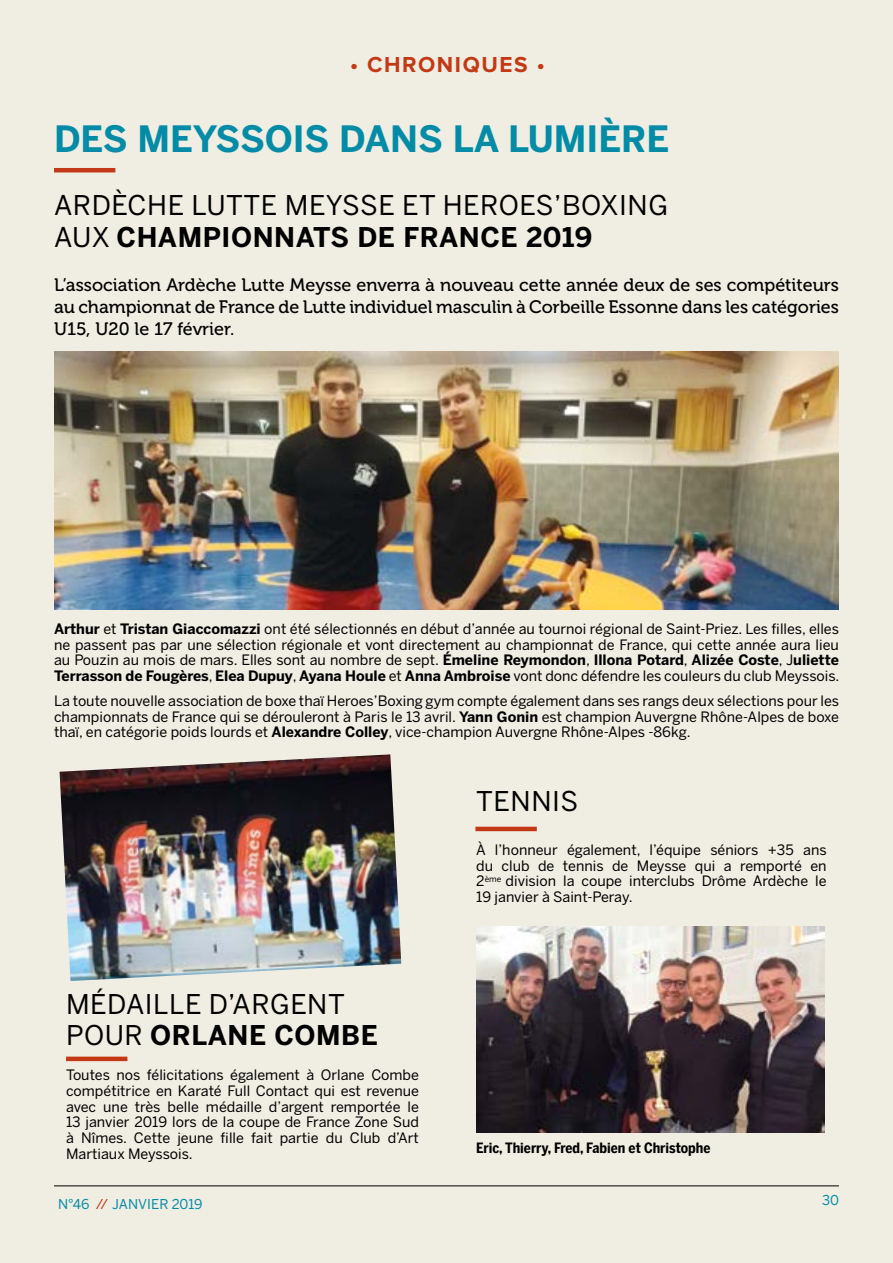
<style>
.page{position:relative;width:893px;height:1263px;background:#f0ede2}
.page>*{position:absolute;margin:0;border:0;box-sizing:border-box;transform-origin:0 0}
.t1{font:700 36px "Benton Sans";color:#008ba7}
.t2{font:27px/31.5px "Benton Sans";letter-spacing:.02em;color:#000}
.t3{font:700 22.5px "Proxima Nova A";letter-spacing:.07em;color:#c43915}
.t4{font:18px/21.6px "Museo 500";color:#000;text-align:justify}
.t5{font:14.25px/15.8px "Benton Sans";color:#000;text-align:justify}
.t6{font:700 14.25px "Benton Sans Condensed";color:#000}
.t7{font:13.5px "Benton Sans";color:#008ba7}
.s1{font-weight:700}
.s2{color:#c43915}
</style>
<div class="page">
<hr style="left:54px;top:1185px;width:785px;height:1px;background:#000">
<img style="left:60px;top:754px;width:341px;height:227px">
<img style="left:54px;top:351px;width:785px;height:258px">
<hr style="left:54px;top:168px;width:61px;height:4px;background:#c43915">
<div style="left:66px;top:1056px;width:61px;height:5px;background:#c43915"></div>
<hr style="left:475px;top:827px;width:62px;height:4px;background:#c43915">
<img style="left:476px;top:927px;width:348px;height:205px">
<h3 class="t3" style="left:350px;top:51px;width:196px">• CHRONIQUES •</h3>
<h1 class="t1" style="left:54px;top:116px;width:617px">DES MEYSSOIS DANS LA LUMIÈRE</h1>
<h2 class="t2" style="left:54px;top:190px;width:616px">ARDÈCHE LUTTE MEYSSE ET HEROES’BOXING<br>AUX <span class="s1">CHAMPIONNATS DE FRANCE 2019</span></h2>
<p class="t4" style="left:54px;top:275px;width:786px">L’association Ardèche Lutte Meysse enverra à nouveau cette année deux de ses compétiteurs au championnat de France de Lutte individuel masculin à Corbeille Essonne dans les catégories U15, U20 le 17 février.</p>
<p class="t5" style="left:54px;top:621px;width:787px"><span class="s1">Arthur</span> et <span class="s1">Tristan Giaccomazzi</span> ont été sélectionnés en début d’année au tournoi régional de Saint-Priez. Les filles, elles ne passent pas par une sélection régionale et vont directement au championnat de France, qui cette année aura lieu au Pouzin au mois de mars. Elles sont au nombre de sept. <span class="s1">Émeline Reymondon</span>, <span class="s1">Illona Potard</span>, <span class="s1">Alizée Coste</span>, J<span class="s1">uliette Terrasson de Fougères</span>, <span class="s1">Elea Dupuy</span>, <span class="s1">Ayana Houle</span> et <span class="s1">Anna Ambroise</span> vont donc défendre les couleurs du club Meyssois.</p>
<p class="t5" style="left:54px;top:693px;width:786px">La toute nouvelle association de boxe thaï Heroes’Boxing gym compte également dans ses rangs deux sélections pour les championnats de France qui se dérouleront à Paris le 13 avril. <span class="s1">Yann Gonin</span> est champion Auvergne Rhône-Alpes de boxe thaï, en catégorie poids lourds et <span class="s1">Alexandre Colley</span>, vice-champion Auvergne Rhône-Alpes -86kg.</p>
<h2 class="t2" style="left:476px;top:785px;width:103px">TENNIS</h2>
<h2 class="t2" style="left:66px;top:988px;width:313px">MÉDAILLE D’ARGENT<br>POUR <span class="s1">ORLANE COMBE</span></h2>
<p class="t5" style="left:66px;top:1067px;width:354px">Toutes nos félicitations également à Orlane Combe compétitrice en Karaté Full Contact qui est revenue avec une très belle médaille d’argent remportée le 13 janvier 2019 lors de la coupe de France Zone Sud à Nîmes. Cette jeune fille fait partie du Club d’Art Martiaux Meyssois.</p>
<p class="t5" style="left:476px;top:842px;width:352px">À l’honneur également, l’équipe séniors +35 ans du club de tennis de Meysse qui a remporté en 2<sup>ème</sup> division la coupe interclubs Drôme Ardèche le 19 janvier à Saint-Peray.</p>
<p class="t6" style="left:476px;top:1137px;width:236px">Eric, Thierry, Fred, Fabien et Christophe</p>
<p class="t7" style="left:58px;top:1195px;width:146px">N°46 <span class="s2">//</span> JANVIER 2019</p>
<p class="t7" style="left:822px;top:1192px;width:18px">30</p>
</div>
